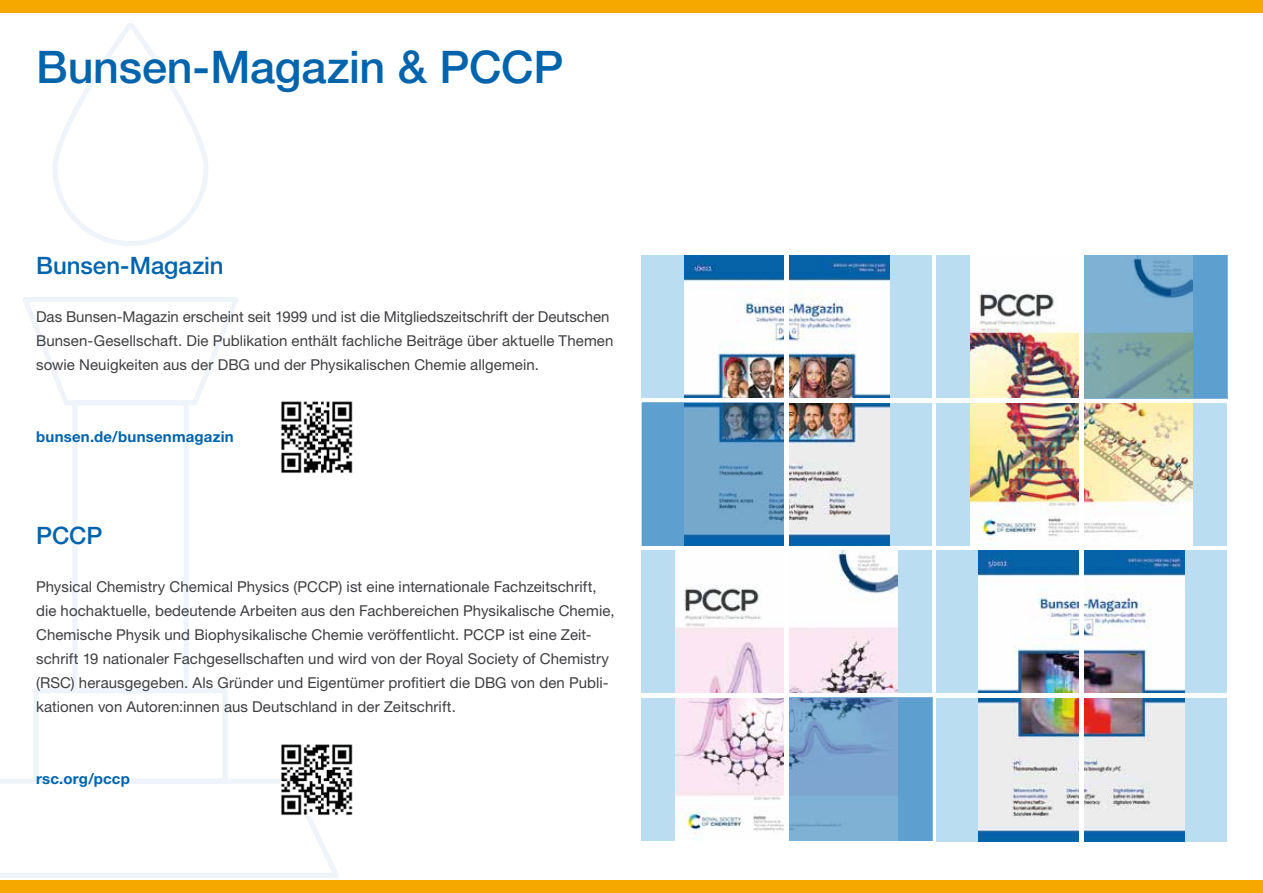
<style>
.page{position:relative;width:1263px;height:893px;background:#fff}
.page>*{position:absolute;margin:0;border:0;box-sizing:border-box;transform-origin:0 0}
.t1{font:500 45px "Helvetica Neue LT Std";letter-spacing:-.005em;color:#0064ad}
.t2{font:500 24px "Helvetica Neue LT Std";color:#0064ad}
.t3{font:15px/24px "Helvetica Neue LT Std";letter-spacing:.005em;color:#3e3d40}
.t4{font:700 15px "Helvetica Neue LT Std";letter-spacing:.015em;color:#0064ad}
</style>
<div class="page">
<div style="left:641px;top:550px;width:291px;height:291px;background:#baddf2"></div>
<img style="left:676px;top:550px;width:222px;height:291px">
<div style="left:936px;top:550px;width:291px;height:292px;background:#baddf2"></div>
<img style="left:979px;top:550px;width:206px;height:291px">
<div style="left:641px;top:255px;width:291px;height:291px;background:#baddf2"></div>
<img style="left:684px;top:255px;width:205px;height:291px">
<div style="left:936px;top:255px;width:291px;height:291px;background:#baddf2"></div>
<img style="left:971px;top:255px;width:222px;height:291px">
<div style="left:640px;top:398px;width:587px;height:5px;background:#fff"></div>
<div style="left:640px;top:693px;width:587px;height:5px;background:#fff"></div>
<hr style="left:1080px;top:253px;width:4px;height:589px;background:#fff">
<svg style="left:642px;top:403px;width:143px;height:143px;background:#5f98c1"></svg>
<hr style="left:785px;top:253px;width:4px;height:589px;background:#fff">
<svg style="left:789px;top:698px;width:143px;height:143px;background:#72a3cd"></svg>
<svg style="left:1084px;top:255px;width:143px;height:143px;background:#71a5bf"></svg>
<div style="left:0;top:880px;width:1263px;height:13px;background:#f7a800"></div>
<div style="left:0;top:0;width:1263px;height:13px;background:#f7a800"></div>
<svg style="left:0;top:24px;width:339px;height:854px"></svg>
<img style="left:280px;top:400px;width:73px;height:73px">
<img style="left:280px;top:743px;width:73px;height:73px">
<h1 class="t1" style="left:36px;top:40px;width:529px">Bunsen-Magazin &amp; PCCP</h1>
<h2 class="t2" style="left:36px;top:252px;width:189px">Bunsen-Magazin</h2>
<p class="t3" style="left:36px;top:305px;width:579px">Das Bunsen-Magazin erscheint seit 1999 und ist die Mitgliedszeitschrift der Deutschen<br>Bunsen-Gesellschaft. Die Publikation enthält fachliche Beiträge über aktuelle Themen sowie Neuigkeiten aus der DBG und der Physikalischen Chemie allgemein.</p>
<p class="t4" style="left:36px;top:428px;width:199px">bunsen.de/bunsenmagazin</p>
<h2 class="t2" style="left:36px;top:522px;width:68px">PCCP</h2>
<p class="t3" style="left:36px;top:575px;width:580px">Physical Chemistry Chemical Physics (PCCP) ist eine internationale Fachzeitschrift, die hochaktuelle, bedeutende Arbeiten aus den Fachbereichen Physikalische Chemie, Chemische Physik und Biophysikalische Chemie veröffentlicht. PCCP ist eine Zeit&shy;schrift 19 nationaler Fachgesellschaften und wird von der Royal Society of Chemistry (RSC) herausgegeben. Als Gründer und Eigentümer profitiert die DBG von den Publi&shy;kationen von Autoren:innen aus Deutschland in der Zeitschrift.</p>
<p class="t4" style="left:36px;top:770px;width:95px">rsc.org/pccp</p>
</div>
